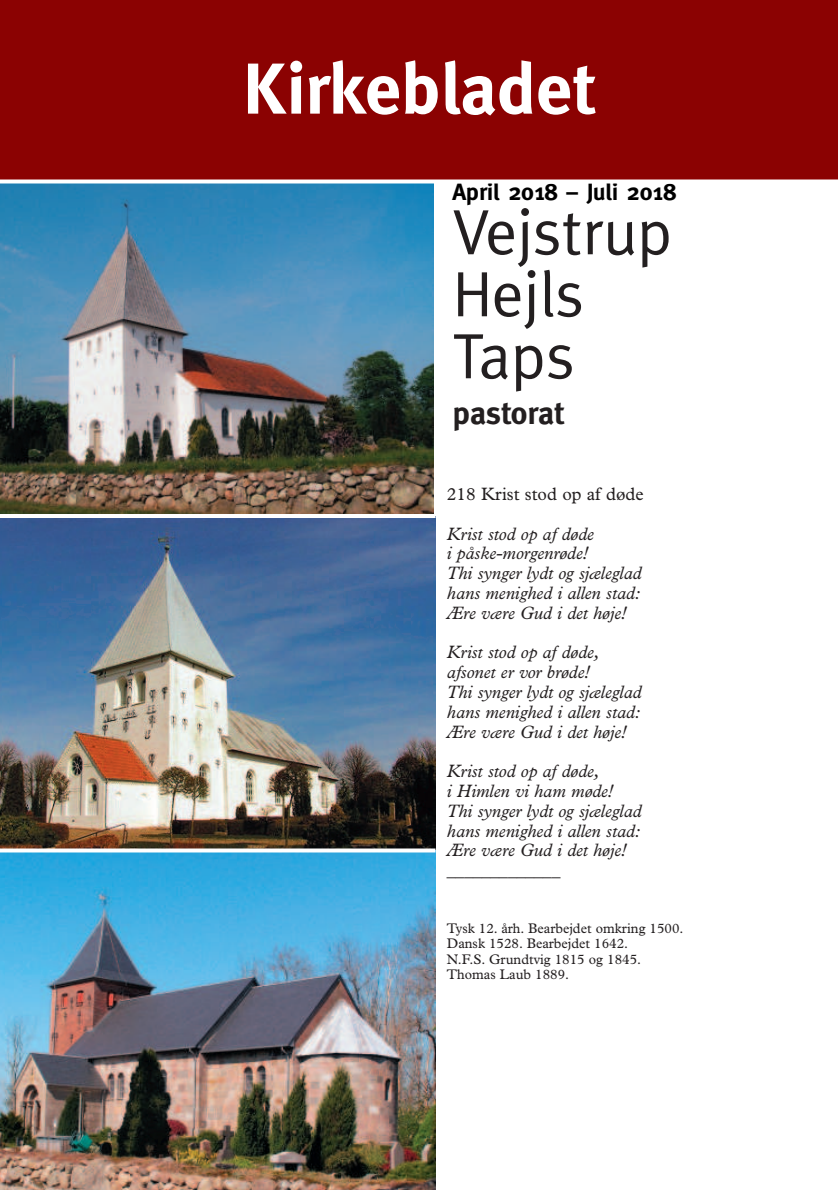
<style>
.page{position:relative;width:838px;height:1190px;background:#fff}
.page>*{position:absolute;margin:0;border:0;box-sizing:border-box;transform-origin:0 0}
.t1{font:700 72px "Meta";color:#fff}
.t2{font:64px/62px "Meta";color:#231f20}
.t3{font:700 32px "Meta";color:#231f20}
.t4{font:700 24px "Meta";color:#000}
.t5{font:italic 18px/19.8px "Plantin";color:#231f20}
.t6{font:18px "Plantin";color:#231f20}
.t7{font:14px/15.4px "Plantin";color:#231f20}
</style>
<div class="page">
<img style="left:0;top:183px;width:436px;height:1007px">
<div style="left:0;top:0;width:838px;height:181px;background:#8b0202"></div>
<hr style="left:0;top:514px;width:436px;height:4px;background:#fff">
<svg style="left:0;top:848px;width:436px;height:4px"></svg>
<svg style="left:0;top:179px;width:838px;height:2px"></svg>
<h1 class="t1" style="left:243px;top:60px;width:353px">Kirkebladet</h1>
<h3 class="t4" style="left:453px;top:182px;width:225px">April 2018 – Juli 2018</h3>
<h2 class="t2" style="left:453px;top:207px;width:221px">Vejstrup<br>Hejls<br>Taps</h2>
<h3 class="t3" style="left:453px;top:401px;width:113px">pastorat</h3>
<p class="t6" style="left:447px;top:487px;width:198px">218 Krist stod op af døde</p>
<p class="t5" style="left:447px;top:525px;width:196px">Krist stod op af døde<br>i påske-morgenrøde!<br>Thi synger lydt og sjæleglad hans menighed i allen stad:<br>Ære være Gud i det høje!</p>
<p class="t5" style="left:447px;top:644px;width:196px">Krist stod op af døde, afsonet er vor brøde!<br>Thi synger lydt og sjæleglad hans menighed i allen stad:<br>Ære være Gud i det høje!</p>
<p class="t5" style="left:447px;top:763px;width:196px">Krist stod op af døde,<br>i Himlen vi ham møde!<br>Thi synger lydt og sjæleglad hans menighed i allen stad:<br>Ære være Gud i det høje! _____________</p>
<p class="t7" style="left:447px;top:922px;width:238px">Tysk 12. årh. Bearbejdet omkring 1500.<br>Dansk 1528. Bearbejdet 1642.<br>N.F.S. Grundtvig 1815 og 1845.<br>Thomas Laub 1889.</p>
</div>
